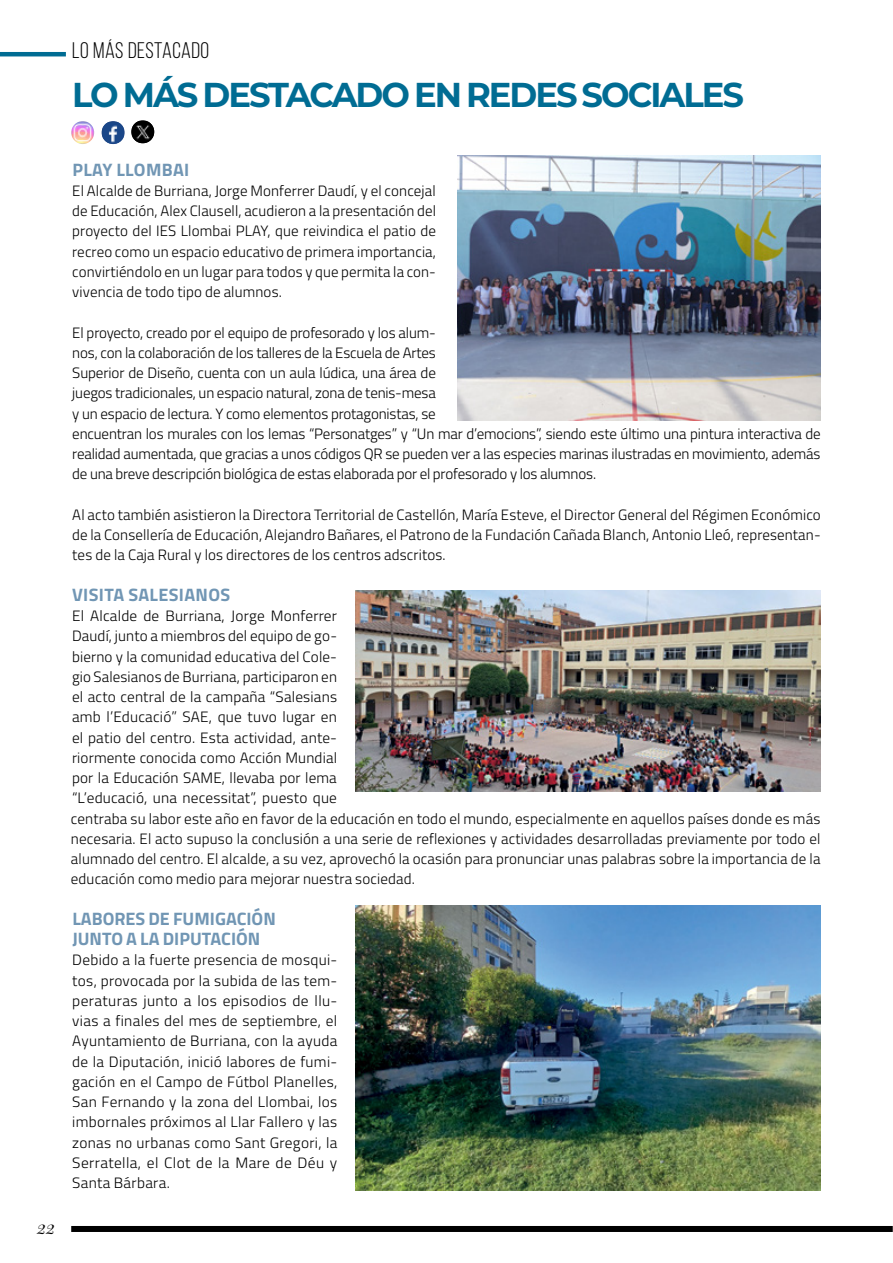
<style>
.page{position:relative;width:893px;height:1263px;background:#fff}
.page>*{position:absolute;margin:0;border:0;box-sizing:border-box;transform-origin:0 0}
.t1{font:700 34.5px "Montserrat";letter-spacing:-.06em;color:#006c93}
.t2{font:22.5px "Bebas Neue";letter-spacing:.02em;color:#000}
.t3{font:700 18px/20.2px "Titillium";color:#7196b4}
.t4{font:700 18px "Titillium";letter-spacing:.02em;color:#7196b4}
.t5{font:italic 18px "Playfair Display";color:#000}
.t6{font:300 15px/20.2px "Titillium";letter-spacing:.01em;color:#000;text-align:justify}
.t7{font:300 15px/20.2px "Titillium";letter-spacing:-.01em;color:#000}
</style>
<div class="page">
<div style="left:71px;top:1226px;width:822px;height:6px;background:#000"></div>
<hr style="left:0;top:52px;width:66px;height:4px;background:#006c93">
<img style="left:355px;top:905px;width:466px;height:286px">
<img style="left:71px;top:121px;width:23px;height:23px;border-radius:11px">
<img style="left:102px;top:121px;width:23px;height:23px;border-radius:11px">
<img style="left:131px;top:120px;width:23px;height:23px;border-radius:11px">
<img style="left:457px;top:155px;width:364px;height:266px">
<img style="left:355px;top:591px;width:466px;height:201px">
<h2 class="t2" style="left:72px;top:39px;width:138px">LO MÁS DESTACADO</h2>
<h1 class="t1" style="left:72px;top:70px;width:673px">LO MÁS DESTACADO EN REDES SOCIALES</h1>
<p class="t5" style="left:37px;top:1215px;width:20px">22</p>
<p class="t4" style="left:72px;top:155px;width:118px">PLAY LLOMBAI</p>
<p class="t6" style="left:72px;top:180px;width:365px">El Alcalde de Burriana, Jorge Monferrer Daudí, y el concejal de Educación, Alex Clausell, acudieron a la presentación del proyecto del IES Llombai PLAY, que reivindica el patio de recreo como un espacio educativo de primera importancia, convirtiéndolo en un lugar para todos y que permita la con&shy;vivencia de todo tipo de alumnos.</p>
<p class="t7" style="left:72px;top:321px;width:750px">El proyecto, creado por el equipo de profesorado y los alum-<br>nos, con la colaboración de los talleres de la Escuela de Artes<br>Superior de Diseño, cuenta con un aula lúdica, una área de<br>juegos tradicionales, un espacio natural, zona de tenis-mesa<br>y un espacio de lectura. Y como elementos protagonistas, se<br>encuentran los murales con los lemas “Personatges” y “Un mar d’emocions”, siendo este último una pintura interactiva de realidad aumentada, que gracias a unos códigos QR se pueden ver a las especies marinas ilustradas en movimiento, además de una breve descripción biológica de estas elaborada por el profesorado y los alumnos.</p>
<p class="t6" style="left:72px;top:504px;width:750px">Al acto también asistieron la Directora Territorial de Castellón, María Esteve, el Director General del Régimen Económico de la Consellería de Educación, Alejandro Bañares, el Patrono de la Fundación Cañada Blanch, Antonio Lleó, representan&shy;tes de la Caja Rural y los directores de los centros adscritos.</p>
<p class="t4" style="left:72px;top:581px;width:160px">VISITA SALESIANOS</p>
<p class="t6" style="left:71px;top:605px;width:751px;text-align:left">El Alcalde de Burriana, Jorge Monferrer<br>Daudí, junto a miembros del equipo de go-<br>bierno y la comunidad educativa del Cole-<br>gio Salesianos de Burriana, participaron en<br>el acto central de la campaña “Salesians<br>amb l’Educació” SAE, que tuvo lugar en<br>el patio del centro. Esta actividad, ante-<br>riormente conocida como Acción Mundial<br>por la Educación SAME, llevaba por lema<br>“L’educació, una necessitat”, puesto que<br>centraba su labor este año en favor de la educación en todo el mundo, especialmente en aquellos países donde es más necesaria. El acto supuso la conclusión a una serie de reflexiones y actividades desarrolladas previamente por todo el alumnado del centro. El alcalde, a su vez, aprovechó la ocasión para pronunciar unas palabras sobre la importancia de la educación como medio para mejorar nuestra sociedad.</p>
<p class="t3" style="left:72px;top:907px;width:205px">LABORES DE FUMIGACIÓN<br>JUNTO A LA DIPUTACIÓN</p>
<p class="t6" style="left:72px;top:949px;width:267px">Debido a la fuerte presencia de mosqui&shy;tos, provocada por la subida de las tem&shy;peraturas junto a los episodios de llu&shy;vias a finales del mes de septiembre, el Ayuntamiento de Burriana, con la ayuda de la Diputación, inició labores de fumi&shy;gación en el Campo de Fútbol Planelles, San Fernando y la zona del Llombai, los imbornales próximos al Llar Fallero y las zonas no urbanas como Sant Gregori, la Serratella, el Clot de la Mare de Déu y Santa Bárbara.</p>
</div>
